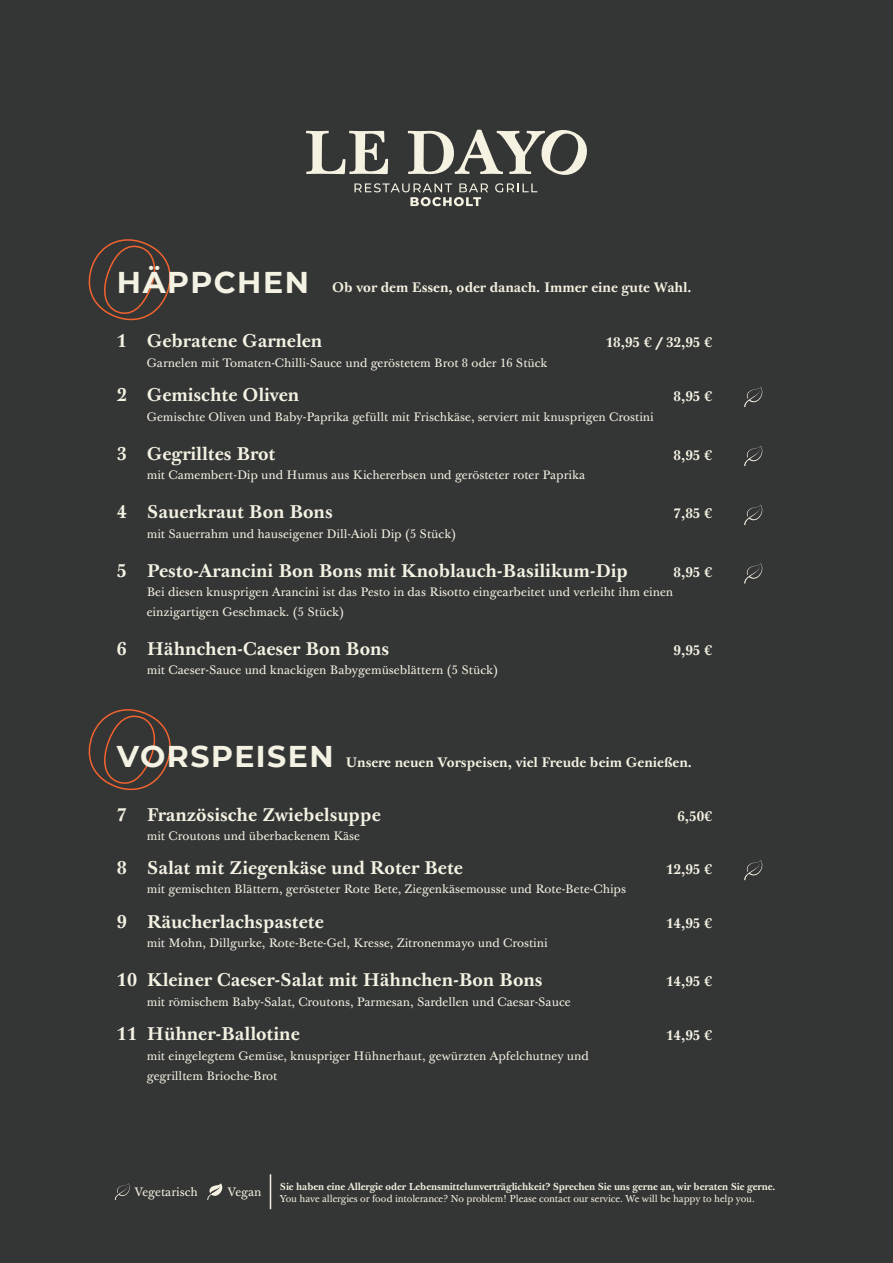
<style>
.page{position:relative;width:893px;height:1263px;background:#343535}
.page>*{position:absolute;margin:0;border:0;box-sizing:border-box;transform-origin:0 0}
.t1{font:700 30px "Montserrat";letter-spacing:.05em;color:#f4f2e3}
.t2{font:700 18px "Baskerville 10 Pro";color:#f4f2e3}
.t3{font:700 13.5px "Baskerville 10 Pro";color:#f4f2e1}
.t4{font:700 13.5px "Baskerville 10 Pro";color:#f4f2e3}
.t5{font:12px "Baskerville 10 Pro";color:#f4f2e3}
.Unterschrift_menu_it{font:12px "Baskerville 10 Pro";color:#f5f2e2}
.t6{font:700 9.9px "Baskerville 10 Pro";letter-spacing:-.01em;color:#f5f2e2}
.t7{font:9.9px "Baskerville 10 Pro";letter-spacing:-.01em;color:#f5f2e2}
</style>
<div class="page">
<svg style="left:115px;top:1183px;width:15px;height:17px"></svg>
<svg style="left:207px;top:1183px;width:15px;height:17px"></svg>
<svg style="left:306px;top:129px;width:281px;height:77px"></svg>
<hr style="left:270px;top:1174px;width:1px;height:35px;background:#f5f2e2">
<svg style="left:88px;top:239px;width:83px;height:82px"></svg>
<svg style="left:88px;top:709px;width:83px;height:82px"></svg>
<svg style="left:744px;top:387px;width:18px;height:20px"></svg>
<svg style="left:744px;top:505px;width:18px;height:20px"></svg>
<svg style="left:744px;top:563px;width:18px;height:21px"></svg>
<svg style="left:744px;top:860px;width:18px;height:20px"></svg>
<svg style="left:744px;top:446px;width:18px;height:20px"></svg>
<p class="t1" style="left:117px;top:261px;width:193px">HÄPPCHEN</p>
<p class="t3" style="left:332px;top:278px;width:361px">Ob vor dem Essen, oder danach. Immer eine gute Wahl.</p>
<p class="t2" style="left:117px;top:329px;width:207px">1 Gebratene Garnelen</p>
<p class="t4" style="left:606px;top:334px;width:108px">18,95 € / 32,95 €</p>
<p class="t5" style="left:147px;top:355px;width:402px">Garnelen mit Tomaten-Chilli-Sauce und geröstetem Brot 8 oder 16 Stück</p>
<p class="t2" style="left:117px;top:383px;width:184px">2 Gemischte Oliven</p>
<p class="t4" style="left:674px;top:388px;width:40px">8,95 €</p>
<p class="t5" style="left:147px;top:409px;width:509px">Gemischte Oliven und Baby-Paprika gefüllt mit Frischkäse, serviert mit knusprigen Crostini</p>
<p class="t2" style="left:117px;top:442px;width:160px">3 Gegrilltes Brot</p>
<p class="t4" style="left:674px;top:446px;width:40px">8,95 €</p>
<p class="t5" style="left:147px;top:467px;width:440px">mit Camembert-Dip und Humus aus Kichererbsen und gerösteter roter Paprika</p>
<p class="t2" style="left:117px;top:500px;width:217px">4 Sauerkraut Bon Bons</p>
<p class="t4" style="left:674px;top:505px;width:40px">7,85 €</p>
<p class="t5" style="left:147px;top:526px;width:311px">mit Sauerrahm und hauseigener Dill-Aioli Dip (5 Stück)</p>
<p class="t2" style="left:117px;top:559px;width:513px">5 Pesto-Arancini Bon Bons mit Knoblauch-Basilikum-Dip</p>
<p class="t4" style="left:674px;top:563px;width:40px">8,95 €</p>
<p class="t5" style="left:147px;top:584px;width:528px">Bei diesen knusprigen Arancini ist das Pesto in das Risotto eingearbeitet und verleiht ihm einen</p>
<p class="t5" style="left:147px;top:604px;width:199px">einzigartigen Geschmack. (5 Stück)</p>
<p class="t2" style="left:117px;top:637px;width:274px">6 Hähnchen-Caeser Bon Bons</p>
<p class="t4" style="left:674px;top:641px;width:40px">9,95 €</p>
<p class="Unterschrift_menu_it" style="left:147px;top:662px;width:353px">mit Caeser-Sauce und knackigen Babygemüseblättern (5 Stück)</p>
<p class="t1" style="left:117px;top:734px;width:218px">VORSPEISEN</p>
<p class="t3" style="left:346px;top:753px;width:348px">Unsere neuen Vorspeisen, viel Freude beim Genießen.</p>
<p class="t2" style="left:117px;top:803px;width:265px">7 Französische Zwiebelsuppe</p>
<p class="t4" style="left:677px;top:807px;width:36px">6,50€</p>
<p class="t5" style="left:147px;top:828px;width:215px">mit Croutons und überbackenem Käse</p>
<p class="t2" style="left:117px;top:856px;width:348px">8 Salat mit Ziegenkäse und Roter Bete</p>
<p class="t4" style="left:666px;top:861px;width:48px">12,95 €</p>
<p class="t5" style="left:147px;top:882px;width:481px">mit gemischten Blättern, gerösteter Rote Bete, Ziegenkäsemousse und Rote-Bete-Chips</p>
<p class="t2" style="left:117px;top:910px;width:208px">9 Räucherlachspastete</p>
<p class="t4" style="left:666px;top:915px;width:48px">14,95 €</p>
<p class="t5" style="left:147px;top:936px;width:403px">mit Mohn, Dillgurke, Rote-Bete-Gel, Kresse, Zitronenmayo und Crostini</p>
<p class="t2" style="left:117px;top:969px;width:427px">10 Kleiner Caeser-Salat mit Hähnchen-Bon Bons</p>
<p class="t4" style="left:666px;top:973px;width:48px">14,95 €</p>
<p class="t5" style="left:147px;top:994px;width:425px">mit römischem Baby-Salat, Croutons, Parmesan, Sardellen und Caesar-Sauce</p>
<p class="t2" style="left:117px;top:1023px;width:184px">11 Hühner-Ballotine</p>
<p class="t4" style="left:666px;top:1027px;width:48px">14,95 €</p>
<p class="t5" style="left:147px;top:1048px;width:444px">mit eingelegtem Gemüse, knuspriger Hühnerhaut, gewürzten Apfelchutney und</p>
<p class="t5" style="left:147px;top:1068px;width:132px">gegrilltem Brioche-Brot</p>
<p class="Unterschrift_menu_it" style="left:135px;top:1184px;width:65px">Vegetarisch</p>
<p class="Unterschrift_menu_it" style="left:228px;top:1184px;width:35px">Vegan</p>
<p class="t6" style="left:280px;top:1180px;width:497px">Sie haben eine Allergie oder Lebensmittelunverträglichkeit? Sprechen Sie uns gerne an, wir beraten Sie gerne.</p>
<p class="t7" style="left:280px;top:1192px;width:477px">You have allergies or food intolerance? No problem! Please contact our service. We will be happy to help you.</p>
</div>
